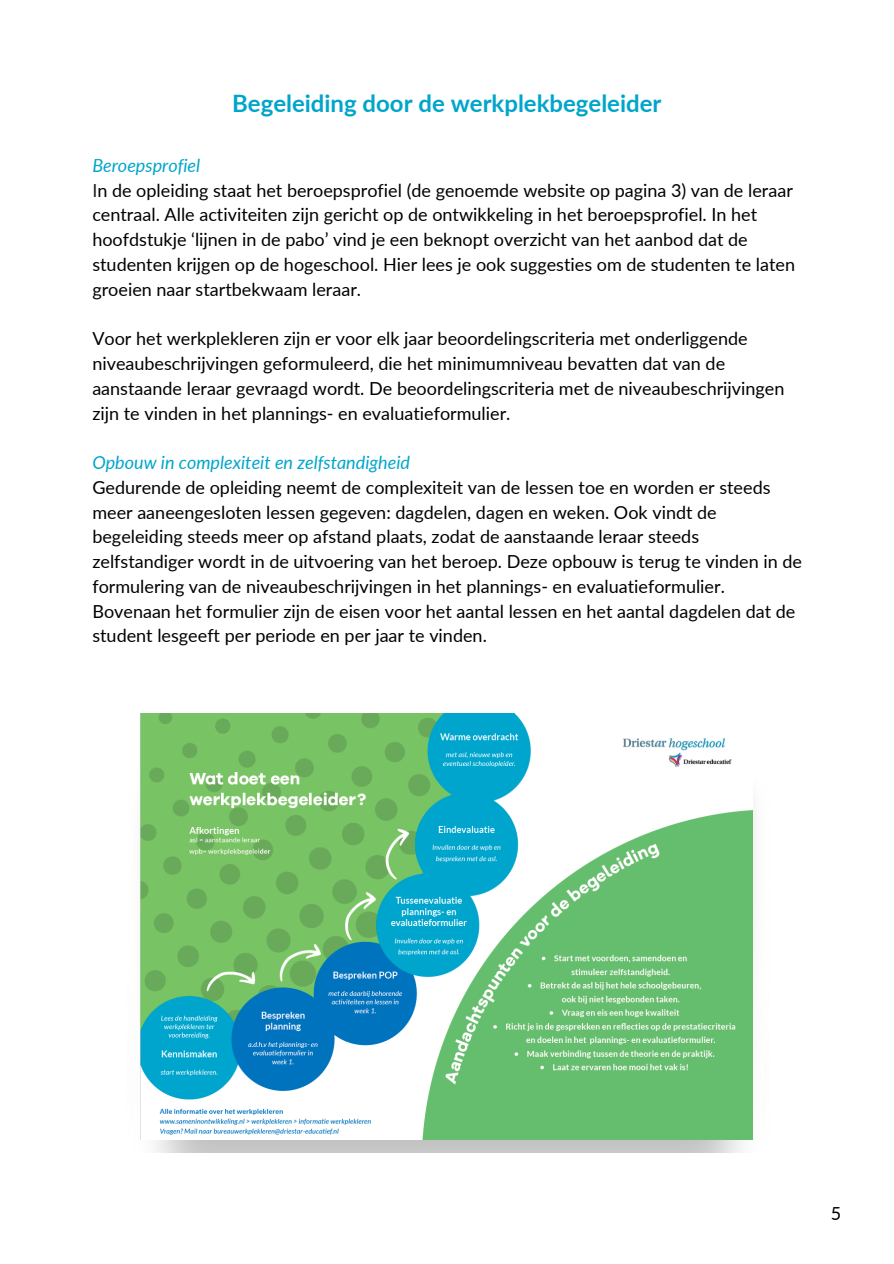
<style>
.page{position:relative;width:894px;height:1264px;background:#fff}
.page>*{position:absolute;margin:0;border:0;box-sizing:border-box;transform-origin:0 0}
.t1{font:700 24px "Lato";color:#00a5cc}
.t2{font:18px/24.8px "Lato";color:#000}
.t3{font:italic 18px "Lato";color:#00a5cc}
.s1{color:#231f20}
</style>
<div class="page">
<img style="left:140px;top:807px;width:615px;height:345px">
<img style="left:140px;top:714px;width:612px;height:425px">
<h1 class="t1" style="left:232px;top:89px;width:430px">Begeleiding door de werkplekbegeleider</h1>
<p class="t3" style="left:92px;top:154px;width:109px">Beroepsprofiel</p>
<p class="t2" style="left:92px;top:177px;width:704px"><span class="s1">I</span>n de opleiding staat het beroepsprofiel (de genoemde website op pagina 3) van de leraar centraal. Alle activiteiten zijn gericht op de ontwikkeling in het beroepsprofiel. In het hoofdstukje ‘lijnen in de pabo’ vind je een beknopt overzicht van het aanbod dat de studenten krijgen op de hogeschool. Hier lees je ook suggesties om de studenten te laten groeien naar startbekwaam leraar.</p>
<p class="t2" style="left:92px;top:326px;width:693px">Voor het werkplekleren zijn er voor elk jaar beoordelingscriteria met onderliggende niveaubeschrijvingen geformuleerd, die het minimumniveau bevatten dat van de aanstaande leraar gevraagd wordt. De beoordelingscriteria met de niveaubeschrijvingen zijn te vinden in het plannings- en evaluatieformulier.</p>
<p class="t3" style="left:92px;top:451px;width:319px">Opbouw in complexiteit en zelfstandigheid</p>
<p class="t2" style="left:92px;top:474px;width:711px">Gedurende de opleiding neemt de complexiteit van de lessen toe en worden er steeds meer aaneengesloten lessen gegeven: dagdelen, dagen en weken. Ook vindt de begeleiding steeds meer op afstand plaats, zodat de aanstaande leraar steeds zelfstandiger wordt in de uitvoering van het beroep. Deze opbouw is terug te vinden in de formulering van de niveaubeschrijvingen in het plannings- en evaluatieformulier.<br>Bovenaan het formulier zijn de eisen voor het aantal lessen en het aantal dagdelen dat de student lesgeeft per periode en per jaar te vinden.</p>
<p class="t2" style="left:830px;top:1200px;width:12px">5</p>
</div>
